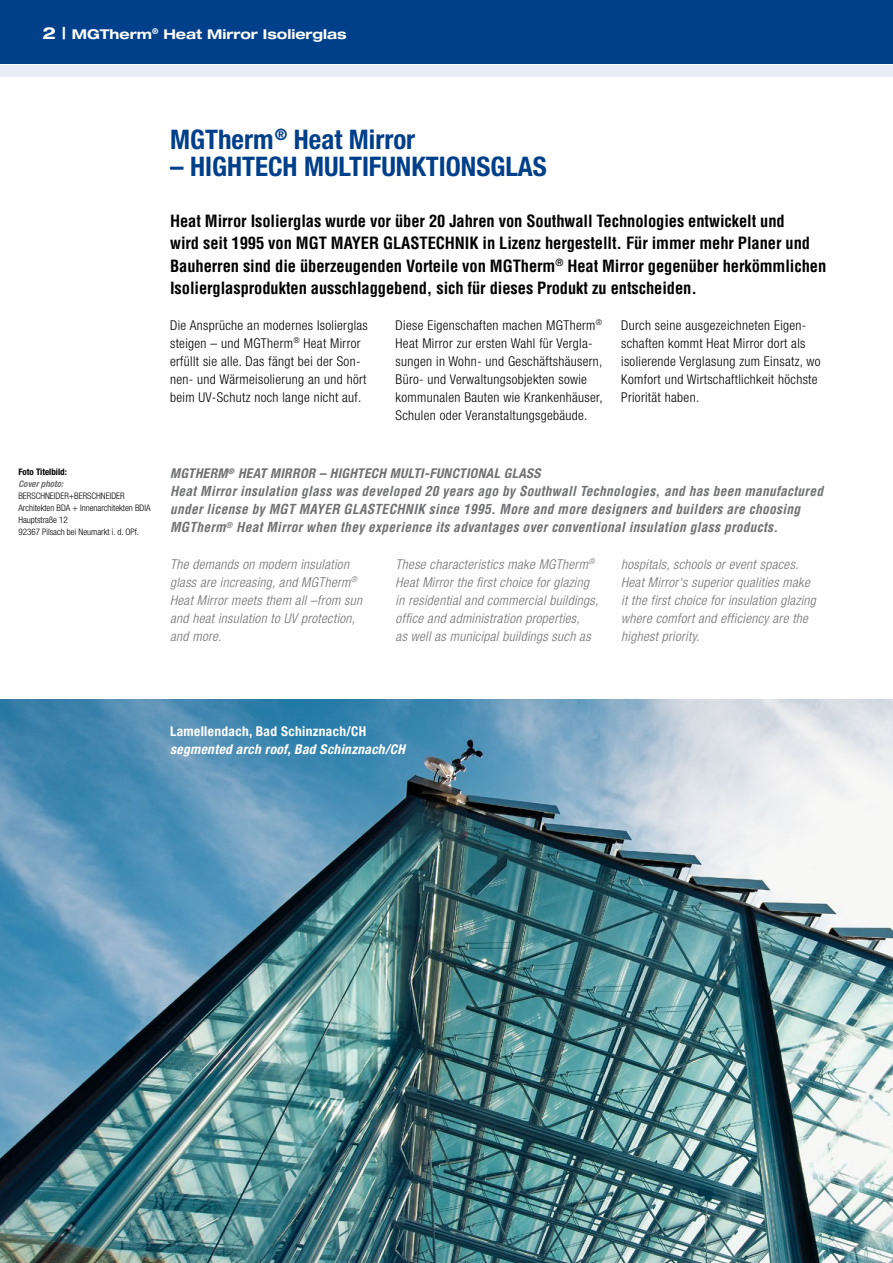
<style>
.page{position:relative;width:893px;height:1263px;background:#fff}
.page>*{position:absolute;margin:0;border:0;box-sizing:border-box;transform-origin:0 0}
.Headline_Produktfold{font:700 condensed 27px "Helvetica Neue";color:#003f8a}
.Einleitung_Produktfo{font:700 condensed 16.5px/22.5px "Helvetica";letter-spacing:-.005em;color:#000}
.Copytext_Produktfold{font:300 condensed 13.5px/18px "Helvetica Neue";letter-spacing:.025em;color:#000}
.Copytext_Produktfold-2{font:italic 300 condensed 13.5px/18px "Helvetica Neue";letter-spacing:.025em;color:#707172}
.Einleitung_Produktfo-2{font:italic 700 condensed 13.5px/18px "Helvetica";letter-spacing:.02em;color:#707172}
.Einleitung_Produktfo-3{font:italic 700 condensed 13.5px "Helvetica Neue";letter-spacing:.025em;color:#707172}
.Copytext_Produktfold-3{font:italic 700 condensed 13.5px "Helvetica Neue";letter-spacing:.025em;color:#fff}
.t1{font:700 expanded 13.5px "Helvetica Neue";color:#fff}
.Copytext_Produktfold-4{font:700 condensed 13.5px "Helvetica Neue";letter-spacing:.025em;color:#fff}
.Copytext_Produktfold-5{font:300 condensed 9px "Helvetica Neue";color:#000}
.Copytext_Produktfold-6{font:700 condensed 9px "Helvetica Neue";color:#000}
.Copytext_Produktfold-7{font:italic 700 condensed 9px "Helvetica Neue";color:#707172}
.s1{font-size:16.5px}
</style>
<div class="page">
<img style="left:0;top:700px;width:893px;height:563px">
<div style="left:0;top:0;width:893px;height:64px;background:#003f8a"></div>
<div style="left:0;top:65px;width:893px;height:12px;background:#e7ecf6"></div>
<p class="t1" style="left:43px;top:26px;width:306px"><span class="s1">2 |</span> MGTherm<sup>®</sup> Heat Mirror Isolierglas</p>
<p class="Headline_Produktfold" style="left:170px;top:123px;width:247px">MGTherm<sup>®</sup> Heat Mirror</p>
<p class="Headline_Produktfold" style="left:170px;top:150px;width:378px">– HIGHTECH MULTIFUNKTIONSGLAS</p>
<p class="Einleitung_Produktfo" style="left:170px;top:209px;width:658px">Heat Mirror Isolierglas wurde vor über 20 Jahren von Southwall Technologies entwickelt und<br>wird seit 1995 von MGT MAYER GLASTECHNIK in Lizenz hergestellt. Für immer mehr Planer und Bauherren sind die überzeugenden Vorteile von MGTherm<sup>®</sup> Heat Mirror gegenüber herkömmlichen Isolierglasprodukten ausschlaggebend, sich für dieses Produkt zu entscheiden.</p>
<p class="Copytext_Produktfold-6" style="left:18px;top:466px;width:50px">Foto Titelbild:</p>
<p class="Copytext_Produktfold-7" style="left:18px;top:478px;width:47px">Cover photo:</p>
<p class="Copytext_Produktfold-5" style="left:18px;top:490px;width:108px">BERSCHNEIDER+BERSCHNEIDER</p>
<p class="Copytext_Produktfold-5" style="left:18px;top:502px;width:134px">Architekten BDA + Innenarchitekten BDIA</p>
<p class="Copytext_Produktfold-5" style="left:18px;top:514px;width:51px">Hauptstraße 12</p>
<p class="Copytext_Produktfold-5" style="left:18px;top:526px;width:122px">92367 Pilsach bei Neumarkt i. d. OPf.</p>
<p class="Copytext_Produktfold" style="left:170px;top:316px;width:199px">Die Ansprüche an modernes Isolierglas steigen – und MGTherm<sup>®</sup> Heat Mirror erfüllt sie alle. Das fängt bei der Son&shy;nen- und Wärmeisolierung an und hört beim UV-Schutz noch lange nicht auf.</p>
<p class="Copytext_Produktfold" style="left:396px;top:316px;width:208px">Diese Eigenschaften machen MGTherm<sup>® </sup>Heat Mirror zur ersten Wahl für Vergla&shy;sungen in Wohn- und Geschäftshäusern, Büro- und Verwaltungsobjekten sowie kommunalen Bauten wie Krankenhäuser, Schulen oder Veranstaltungsgebäude.</p>
<p class="Copytext_Produktfold" style="left:621px;top:316px;width:201px">Durch seine ausgezeichneten Eigen&shy;schaften kommt Heat Mirror dort als isolierende Verglasung zum Einsatz, wo Komfort und Wirtschaftlichkeit höchste Priorität haben.</p>
<p class="Einleitung_Produktfo-3" style="left:170px;top:465px;width:372px">MGTHERM<sup>®</sup> HEAT MIRROR – HIGHTECH MULTI-FUNCTIONAL GLASS</p>
<p class="Einleitung_Produktfo-2" style="left:170px;top:482px;width:654px">Heat Mirror insulation glass was developed 20 years ago by Southwall Technologies, and has been manufactured under license by MGT MAYER GLASTECHNIK since 1995. More and more designers and builders are choosing<br>MGTherm<sup>®</sup> Heat Mirror when they experience its advantages over conventional insulation glass products.</p>
<p class="Copytext_Produktfold-2" style="left:170px;top:555px;width:194px">The demands on modern insulation glass are increasing, and MGTherm<sup>®<br></sup>Heat Mirror meets them all –from sun and heat insulation to UV protection, and more.</p>
<p class="Copytext_Produktfold-2" style="left:396px;top:555px;width:204px">These characteristics make MGTherm<sup>® </sup>Heat Mirror the first choice for glazing in residential and commercial buildings, office and administration properties,<br>as well as municipal buildings such as</p>
<p class="Copytext_Produktfold-2" style="left:621px;top:555px;width:196px">hospitals, schools or event spaces.<br>Heat Mirror‘s superior qualities make it the first choice for insulation glazing where comfort and efficiency are the highest priority.</p>
<p class="Copytext_Produktfold-4" style="left:170px;top:722px;width:198px">Lamellendach, Bad Schinznach/CH</p>
<p class="Copytext_Produktfold-3" style="left:170px;top:740px;width:236px">segmented arch roof, Bad Schinznach/CH</p>
</div>
